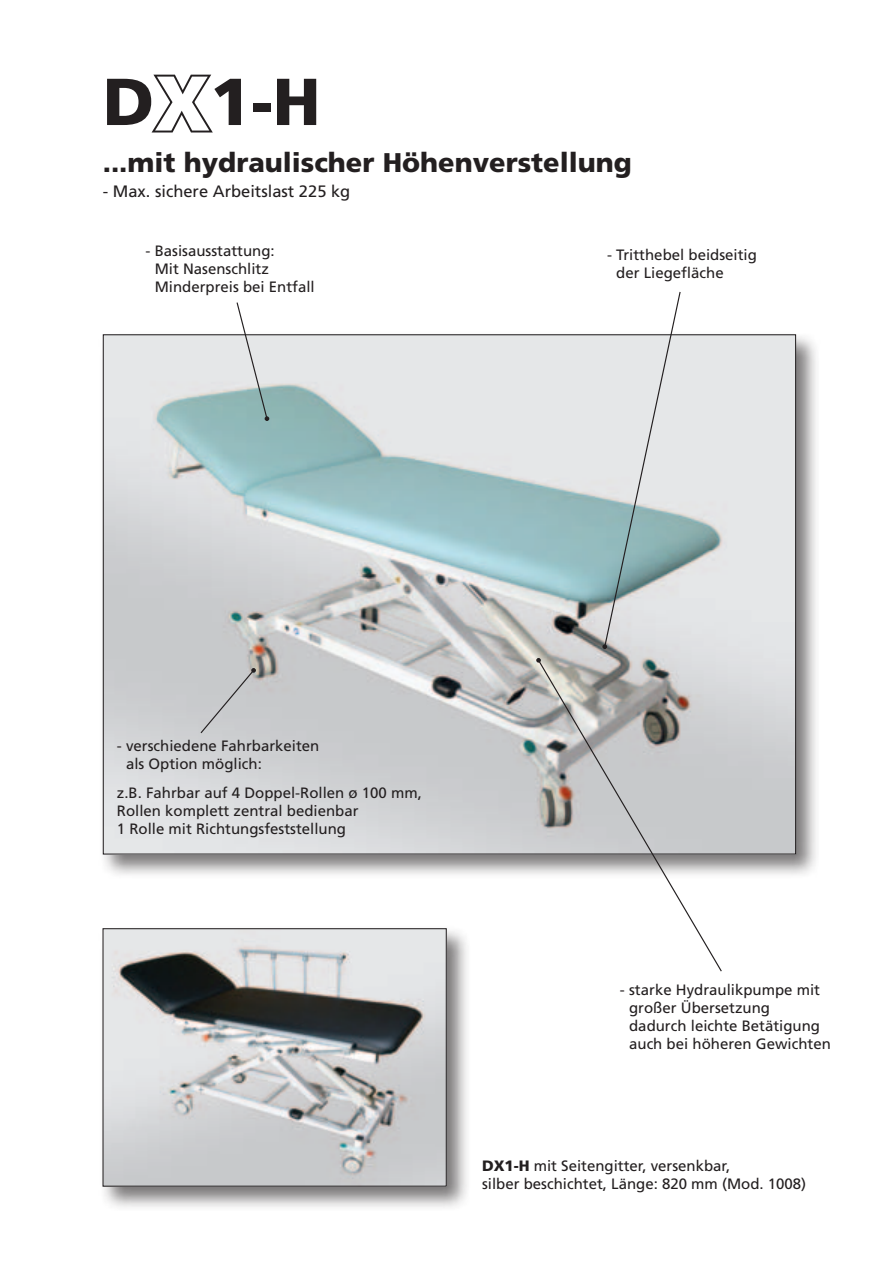
<style>
.page{position:relative;width:893px;height:1263px;background:#fff}
.page>*{position:absolute;margin:0;border:0;box-sizing:border-box;transform-origin:0 0}
.t1{font:900 66.3px "Frutiger";color:#231f20}
.t2{font:900 27px "Frutiger";color:#231f20}
.t3{font:16.5px "Frutiger";color:#231f20}
.t4{font:15px/18px "Frutiger";color:#231f20}
.s1{font-size:77.25px;color:#fff}
.s2{font-weight:900}
</style>
<div class="page">
<div style="left:98px;top:330px;width:722px;height:548px;background:#231f20;opacity:.6"></div>
<img style="left:105px;top:336px;width:689px;height:516px">
<div style="left:98px;top:924px;width:373px;height:286px;background:#231f20;opacity:.6"></div>
<img style="left:104px;top:930px;width:341px;height:255px">
<div style="left:102px;top:928px;width:345px;height:259px;border:1px solid #231f20"></div>
<div style="left:199px;top:668px;width:57px;height:66px;background:#c8cacc"></div>
<svg style="left:537px;top:659px;width:186px;height:313px"></svg>
<svg style="left:536px;top:658px;width:5px;height:5px"></svg>
<svg style="left:602px;top:291px;width:79px;height:358px;background:#ced7d8"></svg>
<svg style="left:236px;top:302px;width:33px;height:119px"></svg>
<svg style="left:151px;top:74px;width:62px;height:59px"></svg>
<h1 class="t1" style="left:103px;top:62px;width:219px">D<span class="s1">X</span>1-H</h1>
<h2 class="t2" style="left:103px;top:147px;width:530px">...mit hydraulischer Höhenverstellung</h2>
<p class="t3" style="left:103px;top:182px;width:249px">- Max. sichere Arbeitslast 225 kg</p>
<p class="t4" style="left:155px;top:242px;width:162px;text-indent:-9px">- Basisausstattung:<br>Mit Nasenschlitz<br>Minderpreis bei Entfall</p>
<p class="t4" style="left:616px;top:246px;width:142px;text-indent:-9px">- Tritthebel beidseitig der Liegefläche</p>
<p class="t4" style="left:126px;top:736px;width:195px;text-indent:-9px">- verschiedene Fahrbarkeiten als Option möglich:</p>
<p class="t4" style="left:117px;top:784px;width:307px">z.B. Fahrbar auf 4 Doppel-Rollen ø 100 mm,<br>Rollen komplett zentral bedienbar<br>1 Rolle mit Richtungsfeststellung</p>
<p class="t4" style="left:629px;top:981px;width:203px;text-indent:-9px">- starke Hydraulikpumpe mit großer Übersetzung dadurch leichte Betätigung auch bei höheren Gewichten</p>
<p class="t4" style="left:482px;top:1156px;width:326px"><span class="s2">DX1-H</span> mit Seitengitter, versenkbar,<br>silber beschichtet, Länge: 820 mm (Mod. 1008)</p>
</div>
